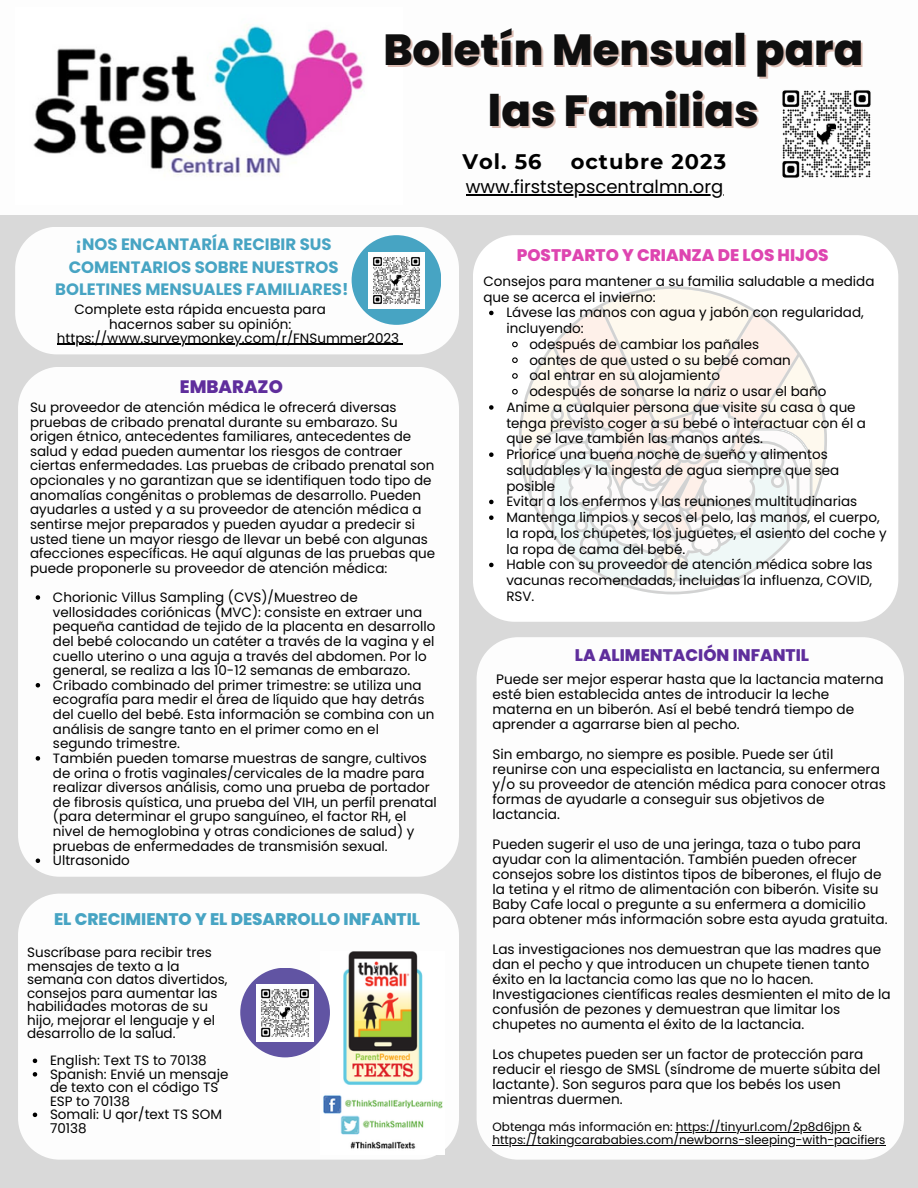
<style>
.page{position:relative;width:918px;height:1188px;background:#d9d9d9}
.page>*{position:absolute;margin:0;border:0;box-sizing:border-box;transform-origin:0 0}
.t1{font:800 43.5px/60.8px "Poppins";color:#0f0f0f;text-align:center}
.t2{font:700 21px "Montserrat";letter-spacing:.05em;color:#000}
.t3{font:18px "Poppins";color:#000}
.t4{font:800 18px "Poppins";color:#5f2e9c}
.t5{font:800 16.8px "Poppins";color:#47a4c3}
.t6{font:800 16.8px "Poppins";color:#de45b0}
.t7{font:800 16.8px "Poppins";color:#5f2e9c}
.t8{font:700 16.5px/22.5px "Poppins";color:#47a4c3;text-align:center}
.t9{font:13.65px/15px "Poppins";color:#000}
.t10{font:13.5px/14.7px "Poppins";color:#000}
.t11{font:12px "Poppins";color:#000}
</style>
<div class="page">
<div style="left:0;top:0;width:918px;height:215px;background:#fdfdfd"></div>
<div style="left:18px;top:367px;width:441px;height:510px;background:#fdfdfd"></div>
<div style="left:473px;top:235px;width:425px;height:387px;background:#fff"></div>
<img style="left:33px;top:25px;width:331px;height:150px">
<img style="left:782px;top:90px;width:89px;height:88px">
<div style="left:18px;top:894px;width:441px;height:266px;background:#fdfdfd"></div>
<div style="left:477px;top:637px;width:427px;height:523px;background:#fdfdfd"></div>
<svg style="left:33px;top:1059px;width:4px;height:4px"></svg>
<svg style="left:33px;top:1072px;width:4px;height:5px"></svg>
<svg style="left:33px;top:1113px;width:4px;height:4px"></svg>
<img style="left:320px;top:951px;width:125px;height:204px">
<div style="left:240px;top:968px;width:90px;height:89px;background:#6154a3;border-radius:50%"></div>
<img style="left:257px;top:984px;width:57px;height:57px">
<div style="left:15px;top:227px;width:444px;height:127px;background:#fdfdfd"></div>
<div style="left:352px;top:235px;width:89px;height:90px;background:#47a4c3;border-radius:50%"></div>
<img style="left:368px;top:252px;width:57px;height:56px">
<svg style="left:519px;top:286px;width:308px;height:308px"></svg>
<svg style="left:36px;top:595px;width:4px;height:5px"></svg>
<svg style="left:36px;top:683px;width:4px;height:5px"></svg>
<svg style="left:36px;top:756px;width:4px;height:5px"></svg>
<svg style="left:36px;top:859px;width:4px;height:4px"></svg>
<hr style="left:466px;top:194px;width:257px;height:1px;background:#000">
<svg style="left:489px;top:311px;width:5px;height:4px"></svg>
<svg style="left:511px;top:341px;width:8px;height:7px"></svg>
<svg style="left:511px;top:357px;width:8px;height:7px"></svg>
<svg style="left:511px;top:372px;width:8px;height:8px"></svg>
<svg style="left:511px;top:388px;width:8px;height:7px"></svg>
<svg style="left:489px;top:405px;width:5px;height:5px"></svg>
<svg style="left:489px;top:452px;width:5px;height:5px"></svg>
<svg style="left:489px;top:500px;width:5px;height:4px"></svg>
<svg style="left:489px;top:515px;width:5px;height:5px"></svg>
<svg style="left:489px;top:563px;width:5px;height:4px"></svg>
<hr style="left:57px;top:344px;width:342px;height:1px;background:#000">
<hr style="left:676px;top:1132px;width:174px;height:1px;background:#000">
<hr style="left:492px;top:1145px;width:394px;height:1px;background:#000">
<p class="t1" style="left:383px;top:20px;width:481px">Boletín Mensual para las Familias</p>
<p class="t2" style="left:462px;top:148px;width:81px">Vol. 56</p>
<p class="t2" style="left:571px;top:148px;width:157px">octubre 2023</p>
<p class="t8" style="left:55px;top:233px;width:295px">¡NOS ENCANTARÍA RECIBIR SUS<br>COMENTARIOS SOBRE NUESTROS<br>BOLETINES MENSUALES FAMILIARES!</p>
<p class="t10" style="left:74px;top:302px;width:253px;text-align:center">Complete esta rápida encuesta para hacernos saber su opinión:</p>
<p class="t10" style="left:57px;top:330px;width:344px">https://www.surveymonkey.com/r/FNSummer2023</p>
<p class="t4" style="left:180px;top:374px;width:105px">EMBARAZO</p>
<p class="t10" style="left:30px;top:400px;width:407px">Su proveedor de atención médica le ofrecerá diversas pruebas de cribado prenatal durante su embarazo. Su origen étnico, antecedentes familiares, antecedentes de salud y edad pueden aumentar los riesgos de contraer ciertas enfermedades. Las pruebas de cribado prenatal son opcionales y no garantizan que se identifiquen todo tipo de anomalías congénitas o problemas de desarrollo. Pueden ayudarles a usted y a su proveedor de atención médica a sentirse mejor preparados y pueden ayudar a predecir si usted tiene un mayor riesgo de llevar un bebé con algunas afecciones específicas. He aquí algunas de las pruebas que puede proponerle su proveedor de atención médica:</p>
<p class="t10" style="left:53px;top:590px;width:384px">Chorionic Villus Sampling (CVS)/Muestreo de vellosidades coriónicas (MVC): consiste en extraer una pequeña cantidad de tejido de la placenta en desarrollo del bebé colocando un catéter a través de la vagina y el cuello uterino o una aguja a través del abdomen. Por lo general, se realiza a las 10-12 semanas de embarazo.</p>
<p class="t10" style="left:53px;top:678px;width:383px">Cribado combinado del primer trimestre: se utiliza una ecografía para medir el área de líquido que hay detrás del cuello del bebé. Esta información se combina con un análisis de sangre tanto en el primer como en el segundo trimestre.</p>
<p class="t10" style="left:53px;top:751px;width:385px">También pueden tomarse muestras de sangre, cultivos de orina o frotis vaginales/cervicales de la madre para realizar diversos análisis, como una prueba de portador de fibrosis quística, una prueba del VIH, un perfil prenatal (para determinar el grupo sanguíneo, el factor RH, el nivel de hemoglobina y otras condiciones de salud) y pruebas de enfermedades de transmisión sexual.</p>
<p class="t10" style="left:53px;top:853px;width:78px">Ultrasonido</p>
<p class="t5" style="left:54px;top:907px;width:368px">EL CRECIMIENTO Y EL DESARROLLO INFANTIL</p>
<p class="t10" style="left:27px;top:946px;width:202px;line-height:13.5px">Suscríbase para recibir tres mensajes de texto a la semana con datos divertidos, consejos para aumentar las habilidades motoras de su hijo, mejorar el lenguaje y el desarrollo de la salud.</p>
<p class="t10" style="left:50px;top:1053px;width:158px">English: Text TS to 70138</p>
<p class="t10" style="left:50px;top:1067px;width:180px;line-height:13.5px">Spanish: Envié un mensaje de texto con el código TS<br>ESP to 70138</p>
<p class="t10" style="left:50px;top:1108px;width:173px;line-height:13.5px">Somali: U qor/text TS SOM<br>70138</p>
<p class="t3" style="left:466px;top:174px;width:259px">www.firststepscentralmn.org</p>
<p class="t6" style="left:517px;top:243px;width:313px">POSTPARTO Y CRIANZA DE LOS HIJOS</p>
<p class="t10" style="left:483px;top:273px;width:393px;line-height:15.8px">Consejos para mantener a su familia saludable a medida que se acerca el invierno:</p>
<p class="t10" style="left:506px;top:305px;width:359px;line-height:15.8px">Lávese las manos con agua y jabón con regularidad, incluyendo:</p>
<p class="t10" style="left:529px;top:337px;width:231px">odespués de cambiar los pañales</p>
<p class="t10" style="left:529px;top:353px;width:263px">oantes de que usted o su bebé coman</p>
<p class="t10" style="left:529px;top:368px;width:192px">oal entrar en su alojamiento</p>
<p class="t10" style="left:529px;top:384px;width:299px">odespués de sonarse la nariz o usar el baño</p>
<p class="t10" style="left:506px;top:399px;width:361px;line-height:15.8px">Anime a cualquier persona que visite su casa o que tenga previsto coger a su bebé o interactuar con él a que se lave también las manos antes.</p>
<p class="t10" style="left:506px;top:447px;width:335px;line-height:15.8px">Priorice una buena noche de sueño y alimentos saludables y la ingesta de agua siempre que sea posible</p>
<p class="t10" style="left:506px;top:494px;width:352px">Evitar a los enfermos y las reuniones multitudinarias</p>
<p class="t10" style="left:506px;top:510px;width:382px;line-height:15.8px">Mantenga limpios y secos el pelo, las manos, el cuerpo, la ropa, los chupetes, los juguetes, el asiento del coche y la ropa de cama del bebé.</p>
<p class="t10" style="left:506px;top:557px;width:368px;line-height:15.8px;text-align:justify">Hable con su proveedor de atención médica sobre las vacunas recomendadas, incluidas la influenza, COVID, RSV.</p>
<p class="t7" style="left:575px;top:644px;width:236px">LA ALIMENTACIÓN INFANTIL</p>
<p class="t9" style="left:492px;top:671px;width:393px">Puede ser mejor esperar hasta que la lactancia materna esté bien establecida antes de introducir la leche materna en un biberón. Así el bebé tendrá tiempo de aprender a agarrarse bien al pecho.</p>
<p class="t9" style="left:492px;top:746px;width:395px">Sin embargo, no siempre es posible. Puede ser útil reunirse con una especialista en lactancia, su enfermera y/o su proveedor de atención médica para conocer otras formas de ayudarle a conseguir sus objetivos de lactancia.</p>
<p class="t9" style="left:492px;top:836px;width:397px">Pueden sugerir el uso de una jeringa, taza o tubo para ayudar con la alimentación. También pueden ofrecer consejos sobre los distintos tipos de biberones, el flujo de la tetina y el ritmo de alimentación con biberón. Visite su Baby Cafe local o pregunte a su enfermera a domicilio para obtener más información sobre esta ayuda gratuita.</p>
<p class="t9" style="left:492px;top:941px;width:400px">Las investigaciones nos demuestran que las madres que dan el pecho y que introducen un chupete tienen tanto éxito en la lactancia como las que no lo hacen.<br>Investigaciones científicas reales desmienten el mito de la confusión de pezones y demuestran que limitar los chupetes no aumenta el éxito de la lactancia.</p>
<p class="t9" style="left:492px;top:1046px;width:390px">Los chupetes pueden ser un factor de protección para reducir el riesgo de SMSL (síndrome de muerte súbita del lactante). Son seguros para que los bebés los usen mientras duermen.</p>
<p class="t11" style="left:492px;top:1118px;width:371px">Obtenga más información en: https://tinyurl.com/2p8d6jpn &amp;</p>
<p class="t11" style="left:492px;top:1131px;width:395px">https://takingcarababies.com/newborns-sleeping-with-pacifiers</p>
</div>
